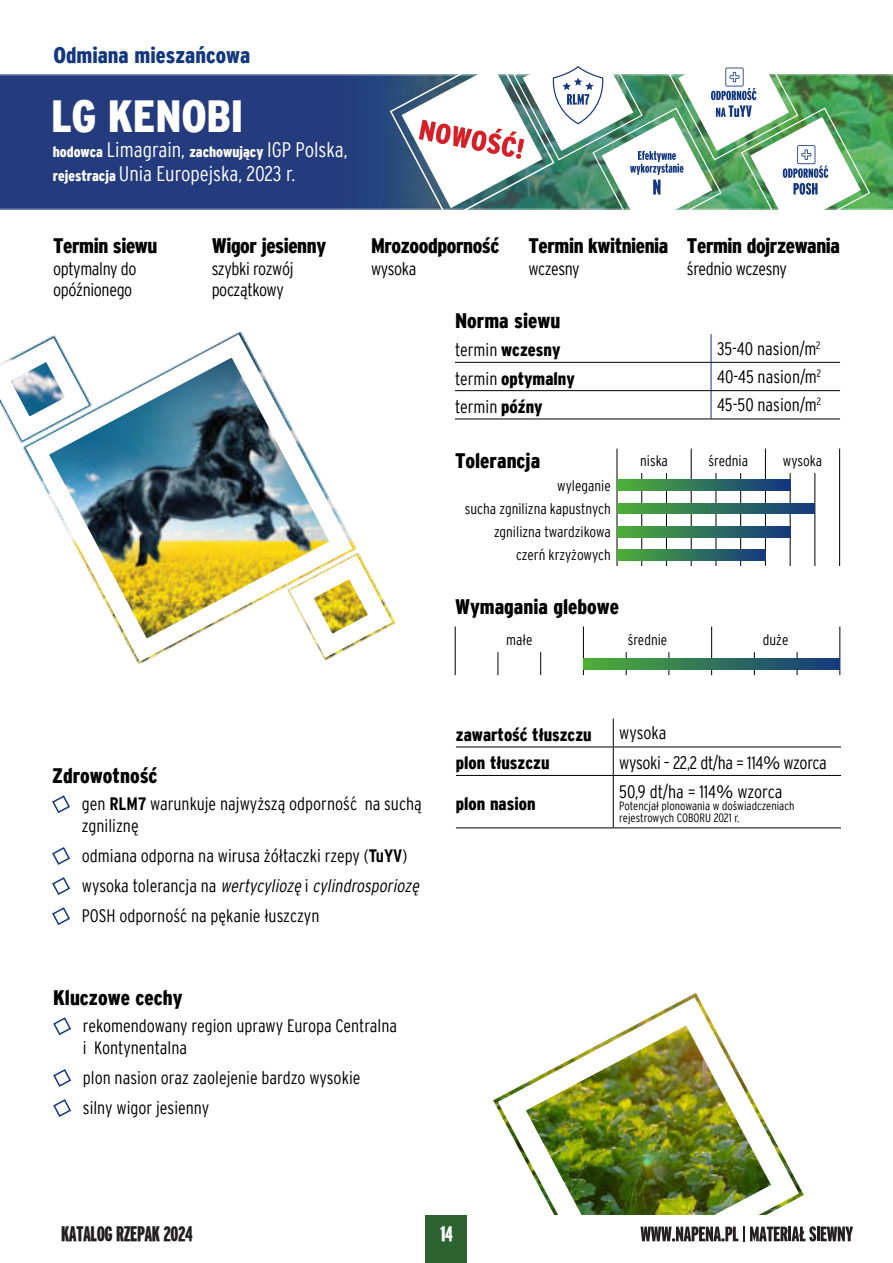
<style>
.page{position:relative;width:893px;height:1263px;background:#fff}
.page>*{position:absolute;margin:0;border:0;box-sizing:border-box;transform-origin:0 0}
.t1{font:900 condensed 45px "Interstate";letter-spacing:-.005em;color:#fff}
.t2{font:900 condensed 22.5px "Interstate";color:#14387f}
.t3{font:900 condensed 21px "Interstate";letter-spacing:-.02em;color:#000}
.t4{font:300 condensed 21px/24px "Interstate";color:#fff}
.t5{font:900 condensed 21px "Interstate";color:#000}
.t6{font:900 extra-condensed 21px "Interstate";letter-spacing:-.02em;color:#231f20}
.t7{font:900 extra-condensed 21px "Interstate";color:#fff}
.t8{font:300 condensed 18px/30.2px "Interstate";color:#000}
.t9{font:300 condensed 18px/21.6px "Interstate";letter-spacing:-.02em;color:#000}
.t10{font:900 condensed 18px "Interstate";color:#000}
.t11{font:300 condensed 18px "Interstate";letter-spacing:-.025em;color:#000}
.t12{font:300 condensed 18px "Interstate";letter-spacing:-.03em;color:#000}
.t13{font:300 condensed 15px/23.1px "Interstate";color:#000;text-align:right}
.t14{font:300 condensed 12px/12px "Interstate";color:#000}
.s1{font-weight:900;font-size:15px}
.s2{font-weight:300}
.s3{font-weight:900}
.s4{font-weight:700}
.s5{font-style:italic}
.s6{font-stretch:normal}
</style>
<div class="page">
<div style="left:426px;top:1215px;width:41px;height:48px;background:#2d6331"></div>
<svg style="left:640px;top:1226px;width:213px;height:16px"></svg>
<img style="left:0;top:75px;width:893px;height:134px">
<svg style="left:53px;top:1017px;width:18px;height:19px"></svg>
<svg style="left:53px;top:1069px;width:18px;height:18px"></svg>
<svg style="left:53px;top:1099px;width:18px;height:18px"></svg>
<svg style="left:711px;top:334px;width:1px;height:85px"></svg>
<hr style="left:455px;top:362px;width:256px;height:1px;background:#000">
<hr style="left:711px;top:362px;width:129px;height:1px;background:#000">
<hr style="left:455px;top:390px;width:256px;height:1px;background:#000">
<hr style="left:711px;top:390px;width:129px;height:1px;background:#000">
<hr style="left:455px;top:419px;width:256px;height:1px;background:#000">
<hr style="left:711px;top:419px;width:129px;height:1px;background:#000">
<hr style="left:617px;top:449px;width:1px;height:117px;background:#000">
<hr style="left:691px;top:449px;width:1px;height:117px;background:#000">
<hr style="left:666px;top:473px;width:1px;height:93px;background:#000">
<hr style="left:740px;top:473px;width:1px;height:93px;background:#000">
<hr style="left:815px;top:473px;width:1px;height:93px;background:#000">
<hr style="left:641px;top:473px;width:1px;height:93px;background:#000">
<hr style="left:716px;top:473px;width:1px;height:93px;background:#000">
<hr style="left:790px;top:473px;width:1px;height:93px;background:#000">
<hr style="left:765px;top:449px;width:1px;height:117px;background:#000">
<hr style="left:839px;top:449px;width:1px;height:117px;background:#000">
<svg style="left:617px;top:480px;width:173px;height:10px"></svg>
<svg style="left:617px;top:503px;width:198px;height:11px"></svg>
<svg style="left:617px;top:526px;width:173px;height:11px"></svg>
<svg style="left:617px;top:550px;width:149px;height:10px"></svg>
<hr style="left:455px;top:626px;width:1px;height:49px;background:#000">
<hr style="left:583px;top:626px;width:1px;height:49px;background:#000">
<svg style="left:540px;top:652px;width:1px;height:23px"></svg>
<svg style="left:669px;top:652px;width:1px;height:23px"></svg>
<svg style="left:797px;top:652px;width:1px;height:23px"></svg>
<svg style="left:498px;top:652px;width:1px;height:23px"></svg>
<svg style="left:626px;top:652px;width:1px;height:23px"></svg>
<svg style="left:754px;top:652px;width:1px;height:23px"></svg>
<hr style="left:711px;top:626px;width:1px;height:49px;background:#000">
<hr style="left:840px;top:626px;width:1px;height:49px;background:#000">
<svg style="left:583px;top:659px;width:257px;height:10px"></svg>
<svg style="left:52px;top:795px;width:18px;height:19px"></svg>
<svg style="left:52px;top:847px;width:18px;height:18px"></svg>
<svg style="left:52px;top:877px;width:18px;height:18px"></svg>
<svg style="left:52px;top:907px;width:18px;height:18px"></svg>
<hr style="left:456px;top:747px;width:157px;height:1px;background:#000">
<hr style="left:613px;top:747px;width:228px;height:1px;background:#000">
<svg style="left:613px;top:718px;width:1px;height:57px"></svg>
<hr style="left:456px;top:775px;width:157px;height:1px;background:#000">
<hr style="left:613px;top:775px;width:228px;height:1px;background:#000">
<hr style="left:613px;top:776px;width:1px;height:51px;background:#000">
<hr style="left:456px;top:827px;width:157px;height:1px;background:#000">
<hr style="left:613px;top:827px;width:228px;height:1px;background:#000">
<img style="left:389px;top:66px;width:482px;height:144px">
<img style="left:17px;top:332px;width:347px;height:332px">
<svg style="left:0;top:341px;width:86px;height:96px"></svg>
<div style="left:293px;top:558px;width:96px;height:97px;border:18px solid #fff;border-radius:27px"></div>
<img style="left:501px;top:1001px;width:294px;height:214px">
<p class="t2" style="left:53px;top:47px;width:198px">Odmiana mieszańcowa</p>
<h1 class="t1" style="left:51px;top:99px;width:194px">LG KENOBI</h1>
<p class="t4" style="left:53px;top:140px;width:296px"><span class="s1">hodowca</span> Limagrain, <span class="s1">zachowujący</span> IGP Polska, <span class="s1">rejestracja</span> Unia Europejska, 2023 r.</p>
<p class="t3" style="left:53px;top:238px;width:106px">Termin siewu</p>
<p class="t9" style="left:53px;top:259px;width:85px">optymalny do opóźnionego</p>
<p class="t3" style="left:212px;top:238px;width:116px">Wigor jesienny</p>
<p class="t9" style="left:212px;top:259px;width:83px">szybki rozwój początkowy</p>
<p class="t3" style="left:371px;top:238px;width:130px">Mrozoodporność</p>
<p class="t8" style="left:371px;top:255px;width:47px">wysoka</p>
<p class="t3" style="left:528px;top:238px;width:142px">Termin kwitnienia</p>
<p class="t12" style="left:528px;top:261px;width:53px">wczesny</p>
<p class="t3" style="left:687px;top:238px;width:155px">Termin dojrzewania</p>
<p class="t11" style="left:687px;top:261px;width:102px">średnio wczesny</p>
<p class="t5" style="left:455px;top:312px;width:107px">Norma siewu</p>
<p class="t10" style="left:455px;top:343px;width:107px"><span class="s2">termin</span> wczesny</p>
<p class="t8" style="left:717px;top:335px;width:105px">35-40 nasion/m<sup>2</sup></p>
<p class="t10" style="left:455px;top:371px;width:121px"><span class="s2">termin</span> optymalny</p>
<p class="t8" style="left:717px;top:363px;width:106px">40-45 nasion/m<sup>2</sup></p>
<p class="t8" style="left:455px;top:393px;width:89px">termin <span class="s3">późny</span></p>
<p class="t8" style="left:717px;top:391px;width:105px">45-50 nasion/m<sup>2</sup></p>
<p class="t5" style="left:455px;top:452px;width:87px">Tolerancja</p>
<p class="t13" style="left:640px;top:451px;width:29px">niska</p>
<p class="t13" style="left:708px;top:451px;width:41px">średnia</p>
<p class="t13" style="left:783px;top:451px;width:41px">wysoka</p>
<p class="t13" style="left:465px;top:475px;width:147px">wyleganie<br>sucha zgnilizna kapustnych zgnilizna twardzikowa czerń krzyżowych</p>
<p class="t5" style="left:455px;top:599px;width:166px">Wymagania glebowe</p>
<p class="t13" style="left:506px;top:629px;width:28px">małe</p>
<p class="t13" style="left:628px;top:629px;width:41px">średnie</p>
<p class="t13" style="left:763px;top:629px;width:27px">duże</p>
<p class="t5" style="left:52px;top:768px;width:107px">Zdrowotność</p>
<p class="t8" style="left:82px;top:795px;width:341px;line-height:21.6px">gen <span class="s4">RLM7</span> warunkuje najwyższą odporność na suchą zgniliznę</p>
<p class="t8" style="left:82px;top:842px;width:342px">odmiana odporna na wirusa żółtaczki rzepy (<span class="s4">TuYV</span>) w y s o ka to l e ra n cj a n a <span class="s5">wertycyliozę</span> i <span class="s5">cylindrosporiozę<br></span>POSH odporność na pękanie łuszczyn</p>
<p class="t5" style="left:53px;top:990px;width:131px">Kluczowe cechy</p>
<p class="t8" style="left:83px;top:1016px;width:316px;line-height:21.6px">rekomendowany region uprawy Europa Centralna i Kontynentalna</p>
<p class="t8" style="left:83px;top:1064px;width:279px">plon nasion oraz zaolejenie bardzo wysokie silny wigor jesienny</p>
<p class="t10" style="left:456px;top:728px;width:137px">zawartość tłuszczu</p>
<p class="t8" style="left:619px;top:719px;width:49px">wysoka</p>
<p class="t10" style="left:456px;top:756px;width:95px">plon tłuszczu</p>
<p class="t9" style="left:619px;top:754px;width:209px">wysoki – 22,2 dt/ha = 114<span class="s6">%</span> wzorca</p>
<p class="t10" style="left:456px;top:797px;width:81px">plon nasion</p>
<p class="t8" style="left:619px;top:778px;width:165px">50,9 dt/ha = 114<span class="s6">%</span> wzorca</p>
<p class="t14" style="left:619px;top:801px;width:177px">Potencjał plonowania w doświadczeniach rejestrowych COBORU 2021 r.</p>
<p class="t6" style="left:61px;top:1222px;width:133px">KATALOG RZEPAK 2024</p>
<p class="t7" style="left:440px;top:1222px;width:14px">14</p>
</div>
